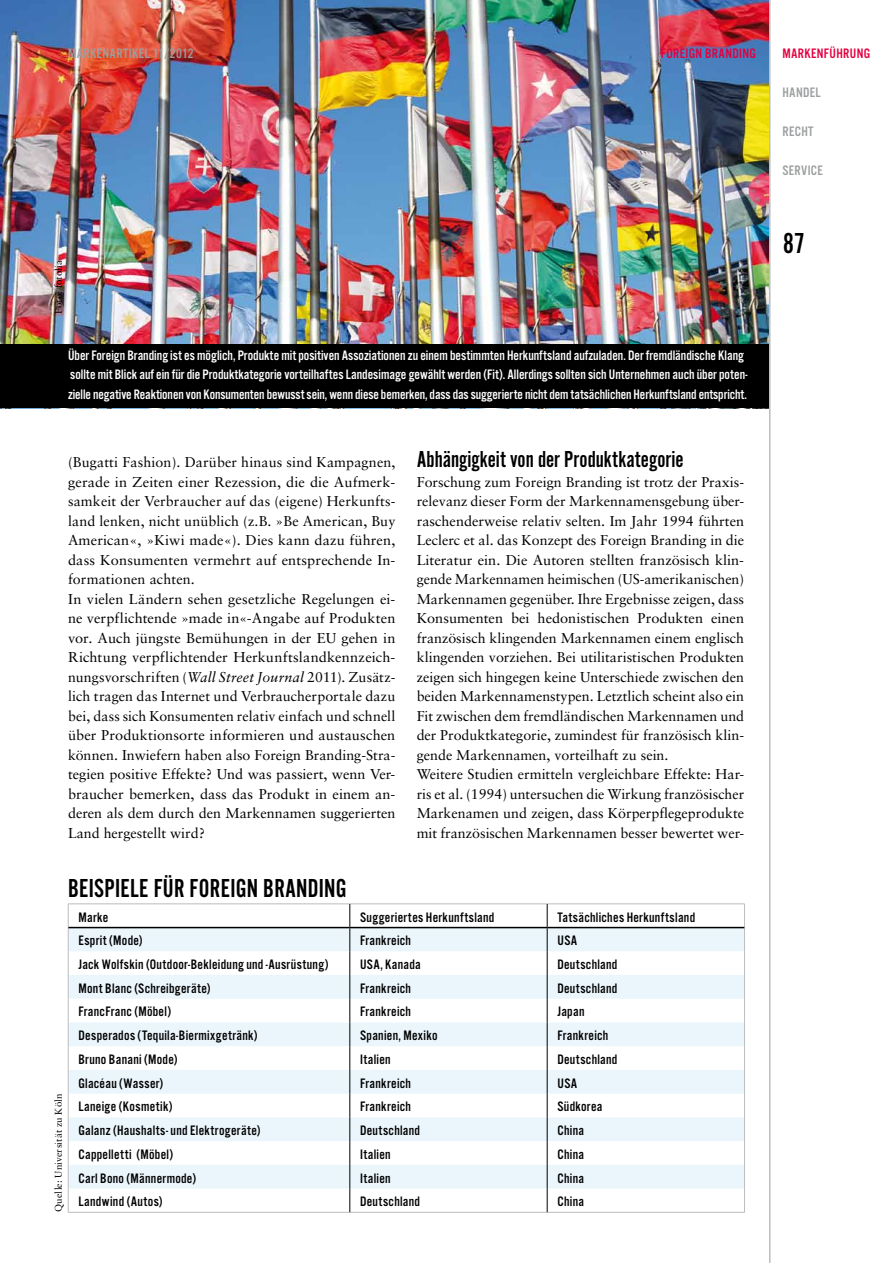
<style>
.page{position:relative;width:893px;height:1263px;background:#fff}
.page>*{position:absolute;margin:0;border:0;box-sizing:border-box;transform-origin:0 0}
.t1{font:30px "Alternate Got No 2 D";color:#000}
.t2{font:27px "Alternate Got No 2 D";letter-spacing:.01em;color:#000}
.t3{font:24px "Alternate Got No 2 D";color:#000}
.t4{font:14.25px/19.5px "Sabon";color:#000}
.t5{font:14.25px "Alternate Got No 3 D";letter-spacing:.02em;color:#000}
.t6{font:14.25px/19.5px "Alternate Got No 3 D";color:#fff}
.t7{font:14.25px "Alternate Got No 3 D";letter-spacing:.025em;color:#9c9e9f}
.t8{font:14.25px "Alternate Got No 3 D";letter-spacing:.025em;color:#e20040}
.t9{font:9.75px "Sabon";letter-spacing:.015em;color:#000}
.s1{font-style:italic}
</style>
<div class="page">
<svg style="left:69px;top:928px;width:675px;height:260px;fill:#ebf6fc"></svg>
<hr style="left:68px;top:903px;width:282px;height:1px;background:#bbbdbe">
<hr style="left:350px;top:903px;width:197px;height:1px;background:#bbbdbe">
<hr style="left:547px;top:903px;width:198px;height:1px;background:#bbbdbe">
<svg style="left:68px;top:904px;width:1px;height:308px"></svg>
<svg style="left:744px;top:904px;width:1px;height:308px"></svg>
<hr style="left:68px;top:1212px;width:282px;height:1px;background:#bbbdbe">
<hr style="left:350px;top:1212px;width:197px;height:1px;background:#bbbdbe">
<hr style="left:547px;top:1212px;width:198px;height:1px;background:#bbbdbe">
<svg style="left:349px;top:904px;width:1px;height:308px"></svg>
<svg style="left:547px;top:904px;width:1px;height:308px"></svg>
<hr style="left:68px;top:927px;width:282px;height:1px;background:#000">
<hr style="left:350px;top:927px;width:197px;height:1px;background:#000">
<hr style="left:547px;top:927px;width:197px;height:1px;background:#000">
<img style="left:1px;top:0;width:767px;height:344px">
<div style="left:0;top:344px;width:769px;height:64px;background:#000"></div>
<hr style="left:769px;top:0;width:1px;height:1263px;background:#bbbdbe">
<p class="t7" style="left:68px;top:46px;width:8px">markenartikel</p>
<p class="t7" style="left:153px;top:46px;width:42px">11/2012</p>
<p class="t8" style="left:661px;top:46px;width:13px">Foreign</p>
<p class="t8" style="left:705px;top:46px;width:14px">Branding</p>
<p class="t9" style="left:53px;top:314px;width:56px;rotate:-90deg">Foto: fotolia</p>
<p class="t6" style="left:68px;top:345px;width:681px">Über Foreign Branding ist es möglich, Produkte mit positiven Assoziationen zu einem bestimmten Herkunftsland aufzuladen. Der fremdländische Klang sollte mit Blick auf ein für die Produktkategorie vorteilhaftes Landesimage gewählt werden (Fit). Allerdings sollten sich Unternehmen auch über poten&shy;zielle negative Reaktionen von Konsumenten bewusst sein, wenn diese bemerken, dass das suggerierte nicht dem tatsächlichen Herkunftsland entspricht.</p>
<p class="t4" style="left:68px;top:452px;width:329px">(Bugatti Fashion). Darüber hinaus sind Kampagnen, gerade in Zeiten einer Rezession, die die Aufmerk&shy;samkeit der Verbraucher auf das (eigene) Herkunfts&shy;land lenken, nicht unüblich (z.B. »Be American, Buy American«, »Kiwi made«). Dies kann dazu führen, dass Konsumenten vermehrt auf entsprechende In&shy;formationen achten.<br>In vielen Ländern sehen gesetzliche Regelungen ei&shy;ne verpflichtende »made in«-Angabe auf Produkten vor. Auch jüngste Bemühungen in der EU gehen in Richtung verpflichtender Herkunftslandkennzeich&shy;nungsvorschriften (<span class="s1">Wall Street Journal</span> 2011). Zusätz&shy;lich tragen das Internet und Verbraucherportale dazu bei, dass sich Konsumenten relativ einfach und schnell über Produktionsorte informieren und austauschen können. Inwiefern haben also Foreign Branding-Stra&shy;tegien positive Effekte? Und was passiert, wenn Ver&shy;braucher bemerken, dass das Produkt in einem an&shy;deren als dem durch den Markennamen suggerierten Land hergestellt wird?</p>
<h2 class="t2" style="left:68px;top:874px;width:280px">Beispiele für Foreign Branding</h2>
<h3 class="t3" style="left:417px;top:447px;width:268px">Abhängigkeit von der Produktkategorie</h3>
<p class="t4" style="left:417px;top:472px;width:329px">Forschung zum Foreign Branding ist trotz der Praxis&shy;relevanz dieser Form der Markennamensgebung über&shy;raschenderweise relativ selten. Im Jahr 1994 führten Leclerc et al. das Konzept des Foreign Branding in die Literatur ein. Die Autoren stellten französisch klin&shy;gende Markennamen heimischen (US-amerikanischen)<br>Markennamen gegenüber. Ihre Ergebnisse zeigen, dass Konsumenten bei hedonistischen Produkten einen französisch klingenden Markennamen einem englisch klingenden vorziehen. Bei utilitaristischen Produkten zeigen sich hingegen keine Unterschiede zwischen den beiden Markennamenstypen. Letztlich scheint also ein Fit zwischen dem fremdländischen Markennamen und der Produktkategorie, zumindest für französisch klin&shy;gende Markennamen, vorteilhaft zu sein.<br>Weitere Studien ermitteln vergleichbare Effekte: Har&shy;ris et al. (1994) untersuchen die Wirkung französischer Markenamen und zeigen, dass Körperpflegeprodukte mit französischen Markennamen besser bewertet wer-</p>
<p class="t9" style="left:53px;top:1212px;width:120px;rotate:-90deg">Quelle: Universität zu Köln</p>
<p class="t5" style="left:78px;top:909px;width:31px">Marke</p>
<p class="t5" style="left:360px;top:909px;width:136px">Suggeriertes Herkunftsland</p>
<p class="t5" style="left:557px;top:909px;width:139px">Tatsächliches Herkunftsland</p>
<p class="t5" style="left:78px;top:933px;width:66px">Esprit (Mode)</p>
<p class="t5" style="left:360px;top:933px;width:53px">Frankreich</p>
<p class="t5" style="left:557px;top:933px;width:21px">USA</p>
<p class="t5" style="left:78px;top:957px;width:251px">Jack Wolfskin (Outdoor-Bekleidung und -Ausrüstung)</p>
<p class="t5" style="left:360px;top:957px;width:62px">USA, Kanada</p>
<p class="t5" style="left:557px;top:957px;width:62px">Deutschland</p>
<p class="t5" style="left:78px;top:981px;width:134px">Mont Blanc (Schreibgeräte)</p>
<p class="t5" style="left:360px;top:981px;width:53px">Frankreich</p>
<p class="t5" style="left:557px;top:981px;width:62px">Deutschland</p>
<p class="t5" style="left:78px;top:1004px;width:94px">FrancFranc (Möbel)</p>
<p class="t5" style="left:360px;top:1004px;width:53px">Frankreich</p>
<p class="t5" style="left:557px;top:1004px;width:29px">Japan</p>
<p class="t5" style="left:78px;top:1028px;width:181px">Desperados (Tequila-Biermixgetränk)</p>
<p class="t5" style="left:360px;top:1028px;width:79px">Spanien, Mexiko</p>
<p class="t5" style="left:557px;top:1028px;width:53px">Frankreich</p>
<p class="t5" style="left:78px;top:1052px;width:101px">Bruno Banani (Mode)</p>
<p class="t5" style="left:360px;top:1052px;width:32px">Italien</p>
<p class="t5" style="left:557px;top:1052px;width:62px">Deutschland</p>
<p class="t5" style="left:78px;top:1075px;width:86px">Glacéau (Wasser)</p>
<p class="t5" style="left:360px;top:1075px;width:53px">Frankreich</p>
<p class="t5" style="left:557px;top:1075px;width:21px">USA</p>
<p class="t5" style="left:78px;top:1099px;width:95px">Laneige (Kosmetik)</p>
<p class="t5" style="left:360px;top:1099px;width:53px">Frankreich</p>
<p class="t5" style="left:557px;top:1099px;width:47px">Südkorea</p>
<p class="t5" style="left:78px;top:1123px;width:184px">Galanz (Haushalts- und Elektrogeräte)</p>
<p class="t5" style="left:360px;top:1123px;width:62px">Deutschland</p>
<p class="t5" style="left:557px;top:1123px;width:28px">China</p>
<p class="t5" style="left:78px;top:1147px;width:96px">Cappelletti (Möbel)</p>
<p class="t5" style="left:360px;top:1147px;width:32px">Italien</p>
<p class="t5" style="left:557px;top:1147px;width:28px">China</p>
<p class="t5" style="left:78px;top:1170px;width:119px">Carl Bono (Männermode)</p>
<p class="t5" style="left:360px;top:1170px;width:32px">Italien</p>
<p class="t5" style="left:557px;top:1170px;width:28px">China</p>
<p class="t5" style="left:78px;top:1194px;width:86px">Landwind (Autos)</p>
<p class="t5" style="left:360px;top:1194px;width:62px">Deutschland</p>
<p class="t5" style="left:557px;top:1194px;width:28px">China</p>
<p class="t8" style="left:782px;top:46px;width:89px">MARKENFÜHRUNG</p>
<p class="t7" style="left:782px;top:85px;width:40px">HANDEL</p>
<p class="t7" style="left:782px;top:124px;width:33px">RECHT</p>
<p class="t7" style="left:782px;top:163px;width:42px">SERVICE</p>
<h1 class="t1" style="left:783px;top:227px;width:24px">87</h1>
</div>
